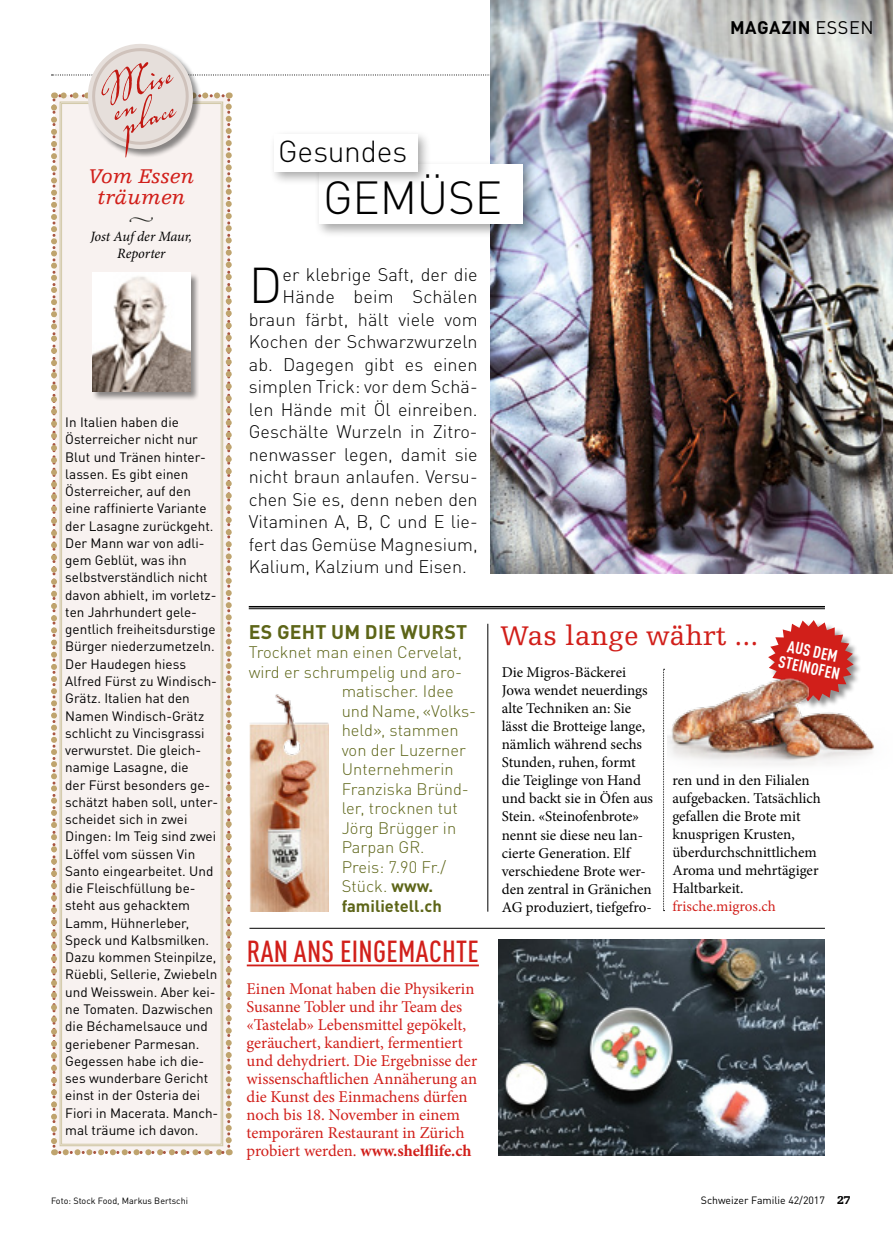
<style>
.page{position:relative;width:893px;height:1234px;background:#fff}
.page>*{position:absolute;margin:0;border:0;box-sizing:border-box;transform-origin:0 0}
._211_Magazintext_DIN{font:300 49.65px "DIN Pro";color:#000}
._100_Magazin_Headlin{font:300 45.75px "DIN Pro";letter-spacing:-.005em;color:#000}
._100_MagazintitelDin{font:500 condensed 30px "DIN Pro";letter-spacing:.01em;color:#d11f1a}
._100_Headline_DIN_li{font:300 30px "DIN Pro";letter-spacing:-.005em;color:#000}
._100_kl_Headline_Lin{font:28.5px "Egyptienne FLT Std";letter-spacing:.005em;color:#d11f1a}
.KOLUMNE_Titel_x04{font:italic 21px/21px "Egyptienne FLT Std";color:#d11f1a;text-align:center}
._100_Magazin_kl_Head{font:700 19.5px "DIN Pro";letter-spacing:.01em;color:#5d6518}
._211_Magazintext_DIN-2{font:300 18px "DIN Pro";letter-spacing:.005em;color:#000}
.Rubriktitel_12_x01{font:700 18px "DIN Pro";letter-spacing:.03em;color:#000}
._211_Magazin_Minion{font:16.5px/18px "Minion Pro";letter-spacing:-.005em;color:#d11f1a}
._211_Magazintext_Din{font:300 16.5px "DIN Pro";color:#5d6518}
.t1{font:700 condensed 16.5px/16.5px "DIN Pro";color:#fff;text-align:center}
._211_Magazintext_Din-2{font:700 16.5px "DIN Pro";color:#5d6518}
._211_Magazintext_Min{font:15px/18px "Minion Pro";color:#000}
.t2{font:15px "Minion Pro";color:#2f302c}
.KOLUMNE_Name_x07{font:italic 14.25px "Minion Pro";letter-spacing:-.01em;color:#000}
.KOLUMNE_Text_x08{font:13.5px/17.2px "DIN Pro";color:#000}
.PAGINA_10_Zahl_x08{font:900 12px "Egyptienne FLT Std";color:#000}
.PAGINA_11_Text_x08{font:10.5px "DIN Pro";color:#000}
._800_Fotobyline_x12{font:9px "DIN Pro";color:#000}
.s1{font-weight:400}
.s2{font-weight:700}
.s3{color:#d11f1a}
</style>
<div class="page">
<div style="left:768px;top:620px;width:94px;height:89px;background:#000;opacity:.45"></div>
<img style="left:490px;top:0;width:403px;height:573px">
<img style="left:853px;top:659px;width:21px;height:99px">
<img style="left:51px;top:37px;width:802px;height:1117px">
<hr style="left:249px;top:606px;width:576px;height:1px;background:#000">
<hr style="left:249px;top:608px;width:576px;height:1px;background:#000">
<hr style="left:249px;top:927px;width:576px;height:1px;background:#000">
<hr style="left:247px;top:964px;width:232px;height:2px;background:#d11f1a">
<div style="left:314px;top:159px;width:223px;height:78px;background:#000;opacity:.35"></div>
<div style="left:319px;top:164px;width:204px;height:60px;background:#fff"></div>
<div style="left:269px;top:129px;width:162px;height:56px;background:#000;opacity:.35"></div>
<div style="left:274px;top:134px;width:143px;height:38px;background:#fff"></div>
<p class="Rubriktitel_12_x01" style="left:730px;top:13px;width:145px">MAGAZIN <span class="s1">ESSEN</span></p>
<p class="KOLUMNE_Titel_x04" style="left:88px;top:166px;width:108px">Vom Essen träumen</p>
<p class="t2" style="left:129px;top:208px;width:27px">•</p>
<p class="KOLUMNE_Name_x07" style="left:90px;top:227px;width:103px">Jost Auf der Maur,</p>
<p class="KOLUMNE_Name_x07" style="left:117px;top:243px;width:50px">Reporter</p>
<p class="KOLUMNE_Text_x08" style="left:65px;top:412px;width:155px">In Italien haben die<br>Österreicher nicht nur<br>Blut und Tränen hinter&shy;lassen. Es gibt einen<br>Österreicher, auf den eine raffinierte Variante der Lasagne zurückgeht.<br>Der Mann war von adli&shy;gem Geblüt, was ihn selbstverständlich nicht davon abhielt, im vorletz&shy;ten Jahrhundert gele&shy;gentlich freiheitsdurstige<br>Bürger niederzumetzeln.<br>Der Haudegen hiess<br>Alfred Fürst zu Windisch-<br>Grätz. Italien hat den<br>Namen Windisch-Grätz schlicht zu Vincisgrassi verwurstet. Die gleich&shy;namige Lasagne, die<br>der Fürst besonders ge&shy;schätzt haben soll, unter&shy;scheidet sich in zwei<br>Dingen: Im Teig sind zwei<br>Löffel vom süssen Vin<br>Santo eingearbeitet. Und die Fleischfüllung be&shy;steht aus gehacktem<br>Lamm, Hühnerleber,<br>Speck und Kalbsmilken.<br>Dazu kommen Steinpilze,<br>Rüebli, Sellerie, Zwiebeln und Weisswein. Aber kei&shy;ne Tomaten. Dazwischen die Béchamelsauce und geriebener Parmesan.<br>Gegessen habe ich die&shy;ses wunderbare Gericht einst in der Osteria dei<br>Fiori in Macerata. Manch&shy;mal träume ich davon.</p>
<p class="_800_Fotobyline_x12" style="left:51px;top:1193px;width:139px">Foto: Stock Food, Markus Bertschi</p>
<p class="_100_Headline_DIN_li" style="left:278px;top:128px;width:131px">Gesundes</p>
<p class="_100_Magazin_Headlin" style="left:323px;top:162px;width:181px">GEMÜSE</p>
<p class="_211_Magazintext_DIN" style="left:249px;top:247px;width:35px">D</p>
<p class="_211_Magazintext_DIN-2" style="left:282px;top:260px;width:197px">er klebrige Saft, der die</p>
<p class="_211_Magazintext_DIN-2" style="left:282px;top:283px;width:197px">Hände beim Schälen</p>
<p class="_211_Magazintext_DIN-2" style="left:249px;top:305px;width:230px">braun färbt, hält viele vom</p>
<p class="_211_Magazintext_DIN-2" style="left:249px;top:328px;width:230px">Kochen der Schwarzwurzeln</p>
<p class="_211_Magazintext_DIN-2" style="left:249px;top:350px;width:230px">ab. Dagegen gibt es einen</p>
<p class="_211_Magazintext_DIN-2" style="left:249px;top:373px;width:230px">simplen Trick: vor dem Schä-</p>
<p class="_211_Magazintext_DIN-2" style="left:249px;top:395px;width:230px">len Hände mit Öl einreiben.</p>
<p class="_211_Magazintext_DIN-2" style="left:249px;top:418px;width:230px">Geschälte Wurzeln in Zitro-</p>
<p class="_211_Magazintext_DIN-2" style="left:249px;top:440px;width:230px">nenwasser legen, damit sie</p>
<p class="_211_Magazintext_DIN-2" style="left:249px;top:463px;width:230px">nicht braun anlaufen. Versu-</p>
<p class="_211_Magazintext_DIN-2" style="left:249px;top:485px;width:230px">chen Sie es, denn neben den</p>
<p class="_211_Magazintext_DIN-2" style="left:249px;top:508px;width:230px">Vitaminen A, B, C und E lie-</p>
<p class="_211_Magazintext_DIN-2" style="left:249px;top:530px;width:230px">fert das Gemüse Magnesium,</p>
<p class="_211_Magazintext_DIN-2" style="left:249px;top:553px;width:220px">Kalium, Kalzium und Eisen.</p>
<p class="_100_Magazin_kl_Head" style="left:249px;top:615px;width:220px">ES GEHT UM DIE WURST</p>
<p class="_211_Magazintext_Din" style="left:249px;top:639px;width:215px">Trocknet man einen Cervelat,</p>
<p class="_211_Magazintext_Din" style="left:249px;top:659px;width:215px">wird er schrumpelig und aro-</p>
<p class="_211_Magazintext_Din" style="left:342px;top:678px;width:113px">matischer. Idee</p>
<p class="_211_Magazintext_Din" style="left:342px;top:698px;width:136px">und Name, «Volks-</p>
<p class="_211_Magazintext_Din" style="left:342px;top:717px;width:118px">held», stammen</p>
<p class="_211_Magazintext_Din" style="left:342px;top:737px;width:126px">von der Luzerner</p>
<p class="_211_Magazintext_Din" style="left:342px;top:756px;width:113px">Unternehmerin</p>
<p class="_211_Magazintext_Din" style="left:342px;top:776px;width:129px">Franziska Bründ-</p>
<p class="_211_Magazintext_Din" style="left:342px;top:795px;width:118px">ler, trocknen tut</p>
<p class="_211_Magazintext_Din" style="left:342px;top:815px;width:116px">Jörg Brügger in</p>
<p class="_211_Magazintext_Din" style="left:342px;top:834px;width:84px">Parpan GR.</p>
<p class="_211_Magazintext_Din" style="left:342px;top:854px;width:106px">Preis: 7.90 Fr./</p>
<p class="_211_Magazintext_Din" style="left:342px;top:873px;width:93px">Stück. <span class="s2">www.</span></p>
<p class="_211_Magazintext_Din-2" style="left:342px;top:891px;width:102px">familietell.ch</p>
<p class="_100_MagazintitelDin" style="left:247px;top:929px;width:233px">RAN ANS EINGEMACHTE</p>
<p class="_211_Magazin_Minion" style="left:247px;top:979px;width:232px">Einen Monat haben die Physikerin Susanne Tobler und ihr Team des «Tastelab» Lebensmittel gepökelt, geräuchert, kandiert, fermentiert und dehydriert. Die Ergebnisse der wissenschaftlichen Annäherung an die Kunst des Einmachens dürfen noch bis 18. November in einem temporären Restaurant in Zürich probiert werden. <span class="s2">www.shelflife.ch</span></p>
<p class="_100_kl_Headline_Lin" style="left:500px;top:620px;width:259px">Was lange währt ...</p>
<p class="t1" style="left:784px;top:635px;width:64px;rotate:12deg">AUS DEM<br>STEINOFEN</p>
<p class="_211_Magazintext_Min" style="left:502px;top:663px;width:153px">Die Migros-Bäckerei<br>Jowa wendet neuerdings alte Techniken an: Sie lässt die Brotteige lange, nämlich während sechs<br>Stunden, ruhen, formt die Teiglinge von Hand und backt sie in Öfen aus<br>Stein. «Steinofenbrote» nennt sie diese neu lan&shy;cierte Generation. Elf verschiedene Brote wer&shy;den zentral in Gränichen<br>AG produziert, tiefgefro-</p>
<p class="_211_Magazintext_Min" style="left:672px;top:771px;width:150px">ren und in den Filialen aufgebacken. Tatsächlich gefallen die Brote mit knusprigen Krusten, überdurchschnittlichem<br>Aroma und mehrtägiger<br>Haltbarkeit. <span class="s3">frische.migros.ch</span></p>
<p class="PAGINA_11_Text_x08" style="left:701px;top:1191px;width:126px">Schweizer Familie 42/2017</p>
<p class="PAGINA_10_Zahl_x08" style="left:837px;top:1193px;width:15px">27</p>
</div>
